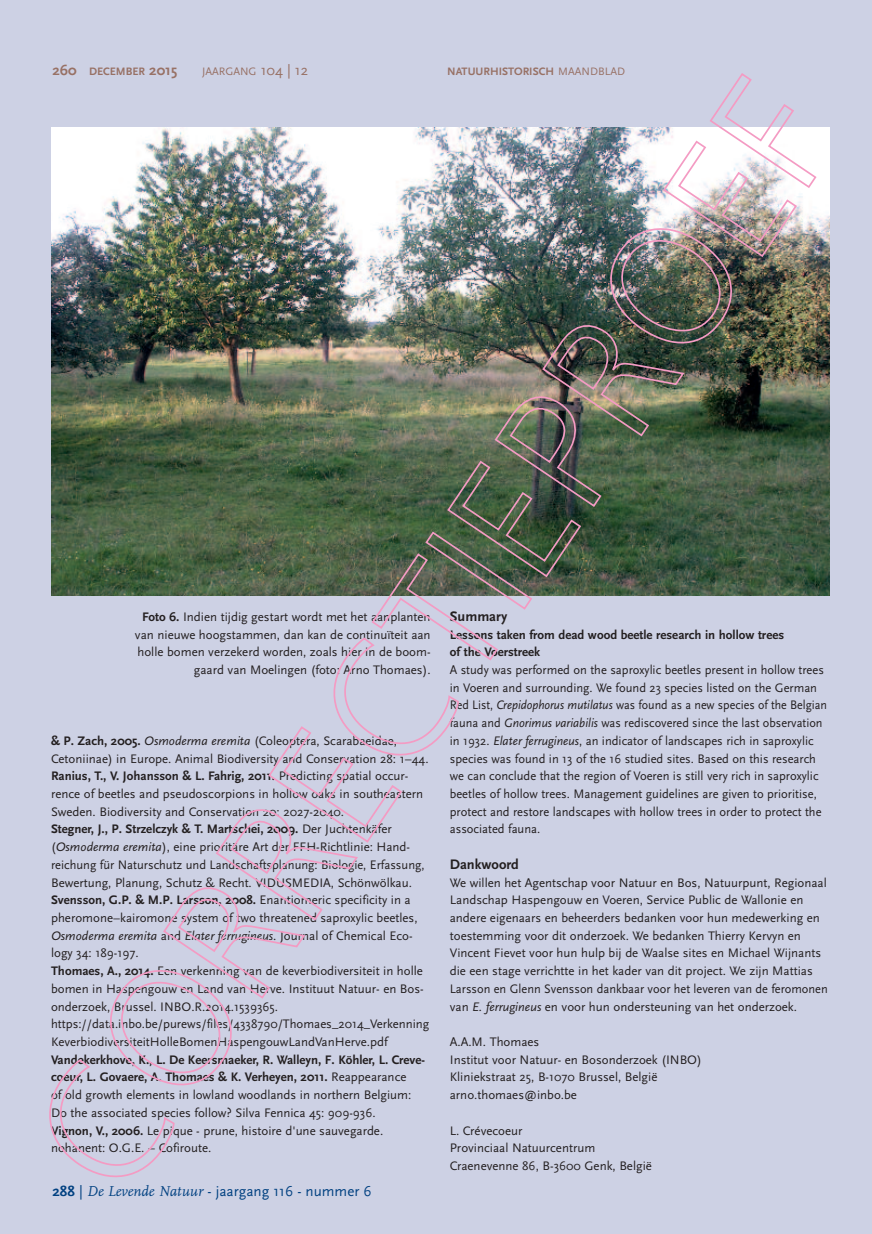
<style>
.page{position:relative;width:872px;height:1234px;background:#fff}
.page>*{position:absolute;margin:0;border:0;box-sizing:border-box;transform-origin:0 0}
.t1{font:15px "Scala Sans";color:#014181}
.t2{font:700 14.4px "Scala Sans";color:#231f20}
.t3{font:12.9px/17.7px "Scala Sans";color:#231f20}
.t4{font:700 12.9px/17.7px "Scala Sans";color:#231f20}
.t5{font:700 11.25px "Scala Sans";color:#987165}
.t6{font:11.25px "Scala Sans";color:#987165}
.s1{font-size:15px}
.s2{font-weight:400}
.s3{font-weight:700}
.s4{font-style:italic}
.s5{font-family:"FF Scala";font-style:italic}
</style>
<div class="page">
<div style="left:0;top:0;width:872px;height:1233px;background:#cdd1e4"></div>
<img style="left:49px;top:73px;width:768px;height:1105px">
<p class="t5" style="left:53px;top:65px;width:126px"><span class="s1">260</span> DECEMBER <span class="s1">2015</span></p>
<p class="t6" style="left:202px;top:65px;width:108px">JAARGANG <span class="s1">104 | 12</span></p>
<p class="t5" style="left:447px;top:65px;width:179px">NATUURHISTORISCH <span class="s2">MAANDBLAD</span></p>
<p class="t3" style="left:135px;top:607px;width:297px;text-align:right"><span class="s3">Foto 6.</span> Indien tijdig gestart wordt met het aanplanten van nieuwe hoogstammen, dan kan de continuïteit aan holle bomen verzekerd worden, zoals hier in de boom&shy;gaard van Moelingen (foto: Arno Thomaes).</p>
<p class="t3" style="left:51px;top:731px;width:380px"><span class="s3">&amp; P. Zach, 2005.</span> <span class="s4">Osmoderma eremita</span> (Coleoptera, Scarabaeidae, Cetoniinae) in Europe. Animal Biodiversity and Conservation 28: 1–44.<br><span class="s3">Ranius, T., V. Johansson &amp; L. Fahrig, 2011.</span> Predicting spatial occur&shy;rence of beetles and pseudoscorpions in hollow oaks in southeastern Sweden. Biodiversity and Conservation 20: 2027-2040.<br><span class="s3">Stegner, J., P. Strzelczyk &amp; T. Martschei, 2009.</span> Der Juchtenkäfer (<span class="s4">Osmoderma eremita</span>), eine prioritäre Art der FFH-Richtlinie: Hand&shy;reichung für Naturschutz und Landschaftsplanung: Biologie, Erfassung, Bewertung, Planung, Schutz &amp; Recht. VIDUSMEDIA, Schönwölkau.<br><span class="s3">Svensson, G.P. &amp; M.P. Larsson, 2008.</span> Enantiomeric specificity in a pheromone–kairomone system of two threatened saproxylic beetles, <span class="s4">Osmoderma eremita</span> and <span class="s4">Elater ferrugineus</span>. Journal of Chemical Eco&shy;logy 34: 189-197.<br><span class="s3">Thomaes, A., 2014.</span> Een verkenning van de keverbiodiversiteit in holle bomen in Haspengouw en Land van Herve. Instituut Natuur- en Bos&shy;onderzoek, Brussel. INBO.R.2014.1539365. https://data.inbo.be/purews/files/4338790/Thomaes_2014_Verkenning KeverbiodiversiteitHolleBomenHaspengouwLandVanHerve.pdf</p>
<p class="t3" style="left:51px;top:1050px;width:375px"><span class="s3">Vandekerkhove, K., L. De Keersmaeker, R. Walleyn, F. Köhler, L. Creve&shy;coeur, L. Govaere, A. Thomaes &amp; K. Verheyen, 2011.</span> Reappearance<br>of old growth elements in lowland woodlands in northern Belgium:<br>Do the associated species follow? Silva Fennica 45: 909-936.<br><span class="s3">Vignon, V., 2006.</span> Le pique - prune, histoire d'une sauvegarde. nohanent: O.G.E. – Cofiroute.</p>
<p class="t1" style="left:53px;top:1181px;width:321px"><span class="s3">288</span> | <span class="s5">De Levende Natuur</span> - jaargang 116 - nummer 6</p>
<p class="t2" style="left:450px;top:607px;width:59px">Summary</p>
<p class="t4" style="left:450px;top:625px;width:336px">Lessons taken from dead wood beetle research in hollow trees of the Voerstreek</p>
<p class="t3" style="left:450px;top:660px;width:379px">A study was performed on the saproxylic beetles present in hollow trees in Voeren and surrounding. We found 23 species listed on the German Red List, <span class="s4">Crepidophorus mutilatus</span> was found as a new species of the Belgian fauna and <span class="s4">Gnorimus variabilis</span> was rediscovered since the last observation in 1932. <span class="s4">Elater ferrugineus</span>, an indicator of landscapes rich in saproxylic species was found in 13 of the 16 studied sites. Based on this research we can conclude that the region of Voeren is still very rich in saproxylic beetles of hollow trees. Management guidelines are given to prioritise, protect and restore landscapes with hollow trees in order to protect the associated fauna.</p>
<p class="t2" style="left:450px;top:855px;width:71px">Dankwoord</p>
<p class="t3" style="left:450px;top:873px;width:379px">We willen het Agentschap voor Natuur en Bos, Natuurpunt, Regionaal Landschap Haspengouw en Voeren, Service Public de Wallonie en andere eigenaars en beheerders bedanken voor hun medewerking en toestemming voor dit onderzoek. We bedanken Thierry Kervyn en Vincent Fievet voor hun hulp bij de Waalse sites en Michael Wijnants die een stage verrichtte in het kader van dit project. We zijn Mattias Larsson en Glenn Svensson dankbaar voor het leveren van de feromonen van <span class="s4">E. ferrugineus</span> en voor hun ondersteuning van het onderzoek.</p>
<p class="t3" style="left:450px;top:1032px;width:253px">A.A.M. Thomaes<br>Institut voor Natuur- en Bosonderzoek (INBO)<br>Kliniekstraat 25, B-1070 Brussel, België arno.thomaes@inbo.be</p>
<p class="t3" style="left:450px;top:1120px;width:203px">L. Crévecoeur<br>Provinciaal Natuurcentrum<br>Craenevenne 86, B-3600 Genk, België</p>
</div>
